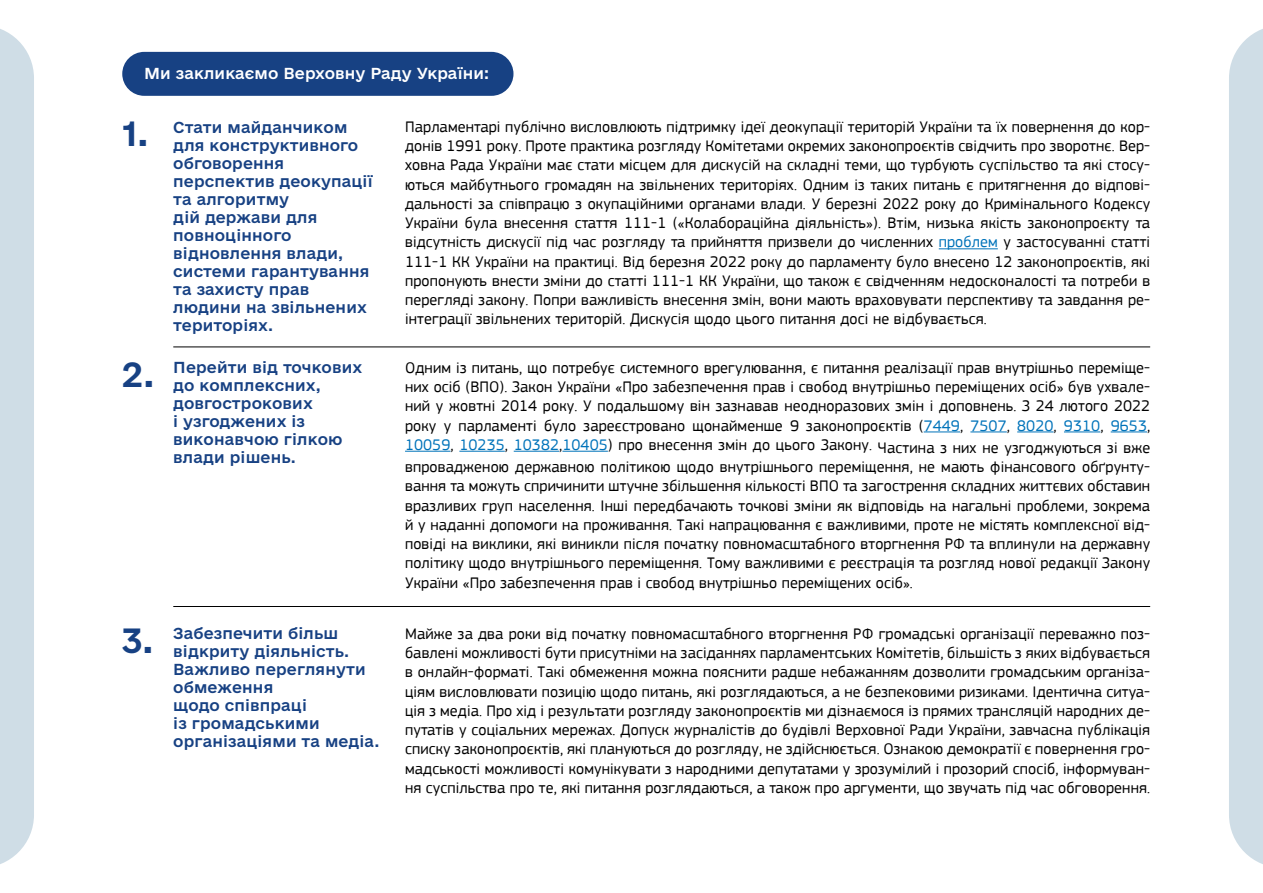
<style>
.page{position:relative;width:1263px;height:893px;background:#fff}
.page>*{position:absolute;margin:0;border:0;box-sizing:border-box;transform-origin:0 0}
.t1{font:33px "e Ukraine Bold";color:#174183}
.t2{font:16.05px/19.2px "PF Square Sans Pro";letter-spacing:.01em;color:#000;text-align:justify}
.t3{font:15px/18px "e Ukraine Medium";letter-spacing:.01em;color:#174183}
.t4{font:15px "e Ukraine Medium";letter-spacing:.01em;color:#fff}
.s1{color:#0073ba}
</style>
<div class="page">
<div style="left:122px;top:52px;width:391px;height:44px;background:#174183;border-radius:22px"></div>
<hr style="left:939px;top:248px;width:59px;height:1px;background:#0073ba">
<hr style="left:924px;top:432px;width:36px;height:1px;background:#0073ba">
<hr style="left:970px;top:432px;width:37px;height:1px;background:#0073ba">
<hr style="left:1017px;top:432px;width:36px;height:1px;background:#0073ba">
<hr style="left:1064px;top:432px;width:36px;height:1px;background:#0073ba">
<hr style="left:1111px;top:432px;width:36px;height:1px;background:#0073ba">
<hr style="left:405px;top:451px;width:45px;height:1px;background:#0073ba">
<hr style="left:459px;top:451px;width:46px;height:1px;background:#0073ba">
<hr style="left:514px;top:451px;width:45px;height:1px;background:#0073ba">
<hr style="left:562px;top:451px;width:46px;height:1px;background:#0073ba">
<hr style="left:173px;top:347px;width:977px;height:1px;background:#000">
<hr style="left:173px;top:606px;width:977px;height:1px;background:#000">
<div style="left:1229px;top:29px;width:34px;height:835px;background:#cfdde6"></div>
<div style="left:0;top:29px;width:34px;height:835px;background:#cfdde6"></div>
<p class="t4" style="left:144px;top:64px;width:347px">Ми закликаємо Верховну Раду України:</p>
<h1 class="t1" style="left:122px;top:113px;width:28px">1.</h1>
<p class="t2" style="left:405px;top:117px;width:747px">Парламентарі публічно висловлюють підтримку ідеї деокупації територій України та їх повернення до кор&shy;донів 1991 року. Проте практика розгляду Комітетами окремих законопроєктів свідчить про зворотнє. Вер&shy;ховна Рада України має стати місцем для дискусій на складні теми, що турбують суспільство та які стосу&shy;ються майбутнього громадян на звільнених територіях. Одним із таких питань є притягнення до відпові&shy;дальності за співпрацю з окупаційними органами влади. У березні 2022 року до Кримінального Кодексу України була внесення стаття 111-1 («Колабораційна діяльність»). Втім, низька якість законопроєкту та відсутність дискусії під час розгляду та прийняття призвели до численних <span class="s1">проблем</span> у застосуванні статті 111-1 КК України на практиці. Від березня 2022 року до парламенту було внесено 12 законопроєктів, які пропонують внести зміни до статті 111-1 КК України, що також є свідченням недосконалості та потреби в перегляді закону. Попри важливість внесення змін, вони мають враховувати перспективу та завдання ре&shy;інтеграції звільнених територій. Дискусія щодо цього питання досі не відбувається.</p>
<p class="t2" style="left:405px;top:358px;width:747px">Одним із питань, що потребує системного врегулювання, є питання реалізації прав внутрішньо переміще&shy;них осіб (ВПО). Закон України «Про забезпечення прав і свобод внутрішньо переміщених осіб» був ухвале&shy;ний у жовтні 2014 року. У подальшому він зазнавав неодноразових змін і доповнень. З 24 лютого 2022 року у парламенті було зареєстровано щонайменше 9 законопроєктів (<span class="s1">7449</span>, <span class="s1">7507</span>, <span class="s1">8020</span>, <span class="s1">9310</span>, <span class="s1">9653</span>, <span class="s1">10059</span>, <span class="s1">10235</span>, <span class="s1">10382</span>,<span class="s1">10405</span>) про внесення змін до цього Закону. Частина з них не узгоджуються зі вже</p>
<p class="t2" style="left:405px;top:457px;width:747px">впровадженою державною політикою щодо внутрішнього переміщення, не мають фінансового обґрунту&shy;вання та можуть спричинити штучне збільшення кількості ВПО та загострення складних життєвих обставин вразливих груп населення. Інші передбачають точкові зміни як відповідь на нагальні проблеми, зокрема й у наданні допомоги на проживання. Такі напрацювання є важливими, проте не містять комплексної від&shy;повіді на виклики, які виникли після початку повномасштабного вторгнення РФ та вплинули на державну політику щодо внутрішнього переміщення. Тому важливими є реєстрація та розгляд нової редакції Закону України «Про забезпечення прав і свобод внутрішньо переміщених осіб».</p>
<p class="t2" style="left:405px;top:624px;width:747px">Майже за два роки від початку повномасштабного вторгнення РФ громадські організації переважно поз&shy;бавлені можливості бути присутніми на засіданнях парламентських Комітетів, більшість з яких відбувається в онлайн-форматі. Такі обмеження можна пояснити радше небажанням дозволити громадським організа&shy;ціям висловлювати позицію щодо питань, які розглядаються, а не безпековими ризиками. Ідентична ситуа&shy;ція з медіа. Про хід і результати розгляду законопроєктів ми дізнаємося із прямих трансляцій народних де&shy;путатів у соціальних мережах. Допуск журналістів до будівлі Верховної Ради України, завчасна публікація списку законопроєктів, які плануються до розгляду, не здійснюється. Ознакою демократії є повернення гро&shy;мадськості можливості комунікувати з народними депутатами у зрозумілий і прозорий спосіб, інформуван&shy;ня суспільства про те, які питання розглядаються, а також про аргументи, що звучать під час обговорення.</p>
<p class="t3" style="left:173px;top:118px;width:201px">Стати майданчиком для конструктивного обговорення перспектив деокупації та алгоритму<br>дій держави для повноцінного відновлення влади, системи гарантування та захисту прав людини на звільнених територіях.</p>
<p class="t3" style="left:173px;top:359px;width:191px">Перейти від точкових до комплексних, довгострокових<br>і узгоджених із виконавчою гілкою влади рішень.</p>
<h1 class="t1" style="left:122px;top:354px;width:34px">2.</h1>
<p class="t3" style="left:173px;top:625px;width:208px">Забезпечити більш відкриту діяльність.<br>Важливо переглянути обмеження<br>щодо співпраці<br>із громадськими організаціями та медіа.</p>
<h1 class="t1" style="left:122px;top:621px;width:33px">3.</h1>
</div>
